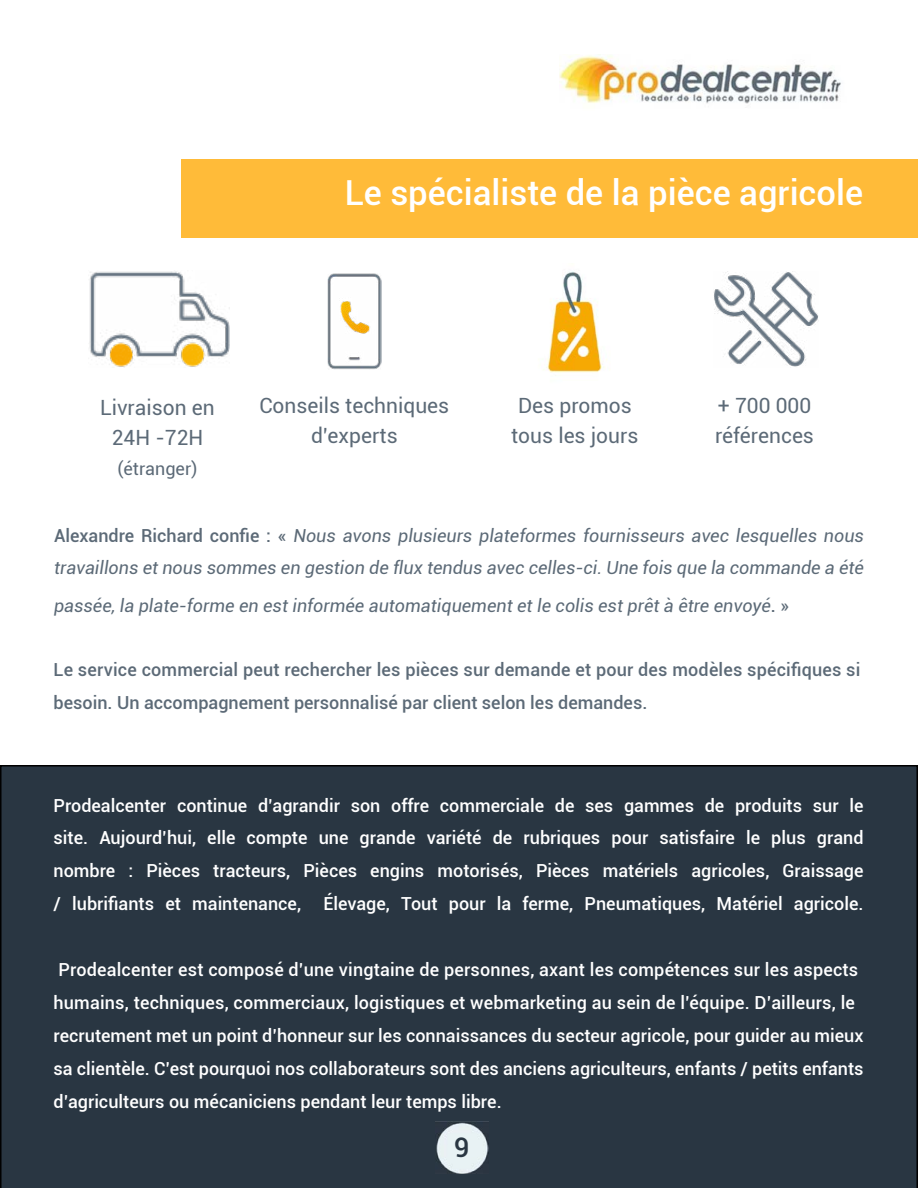
<style>
.page{position:relative;width:918px;height:1188px;background:#fff}
.page>*{position:absolute;margin:0;border:0;box-sizing:border-box;transform-origin:0 0}
.t1{font:500 34.5px "Roboto";color:#fff}
.t2{font:500 27px "Roboto";color:#293642}
.t3{font:21px/30px "Roboto";color:#5c6a77;text-align:center}
.t4{font:500 18px/33px "Roboto";color:#fff;text-align:justify}
.t5{font:italic 18px/33px "Roboto";color:#5c6a77}
.t6{font:500 18px/33px "Roboto";letter-spacing:.01em;color:#5c6a77}
.t7{font:18px "Roboto";color:#5c6a77}
.s1{font-weight:500;font-style:normal}
</style>
<div class="page">
<img style="left:559px;top:54px;width:282px;height:50px">
<div style="left:182px;top:159px;width:736px;height:79px;background:#ffbb39"></div>
<div style="left:0;top:765px;width:918px;height:423px;background:#293642"></div>
<img style="left:89px;top:271px;width:141px;height:97px">
<img style="left:328px;top:273px;width:54px;height:96px">
<img style="left:714px;top:272px;width:104px;height:95px">
<img style="left:543px;top:271px;width:64px;height:102px">
<img style="left:435px;top:1122px;width:54px;height:51px">
<h1 class="t1" style="left:345px;top:168px;width:520px">Le spécialiste de la pièce agricole</h1>
<p class="t3" style="left:100px;top:391px;width:116px">Livraison en<br>24H -72H</p>
<p class="t7" style="left:118px;top:456px;width:81px">(étranger)</p>
<p class="t3" style="left:259px;top:390px;width:191px">Conseils techniques d’experts</p>
<p class="t3" style="left:715px;top:390px;width:100px;text-align:left">+ 700 000 références</p>
<p class="t3" style="left:511px;top:390px;width:129px">Des promos tous les jours</p>
<p class="t5" style="left:54px;top:518px;width:811px"><span class="s1">Alexandre Richard confie : «</span> Nous avons plusieurs plateformes fournisseurs avec lesquelles nous travaillons et nous sommes en gestion de flux tendus avec celles-ci. Une fois que la commande a été</p>
<p class="t5" style="left:54px;top:588px;width:737px">passée, la plate-forme en est informée automatiquement et le colis est prêt à être envoyé<span class="s1">. »</span></p>
<p class="t6" style="left:54px;top:652px;width:808px">Le service commercial peut rechercher les pièces sur demande et pour des modèles spécifiques si besoin. Un accompagnement personnalisé par client selon les demandes.</p>
<p class="t4" style="left:54px;top:788px;width:811px">Prodealcenter continue d’agrandir son offre commerciale de ses gammes de produits sur le site. Aujourd’hui, elle compte une grande variété de rubriques pour satisfaire le plus grand nombre : Pièces tracteurs, Pièces engins motorisés, Pièces matériels agricoles, Graissage / lubrifiants et maintenance, Élevage, Tout pour la ferme, Pneumatiques, Matériel agricole.</p>
<p class="t4" style="left:54px;top:953px;width:811px;text-align:left">Prodealcenter est composé d’une vingtaine de personnes, axant les compétences sur les aspects humains, techniques, commerciaux, logistiques et webmarketing au sein de l’équipe. D’ailleurs, le recrutement met un point d’honneur sur les connaissances du secteur agricole, pour guider au mieux sa clientèle. C’est pourquoi nos collaborateurs sont des anciens agriculteurs, enfants / petits enfants d’agriculteurs ou mécaniciens pendant leur temps libre.</p>
<h2 class="t2" style="left:454px;top:1128px;width:17px">9</h2>
</div>
